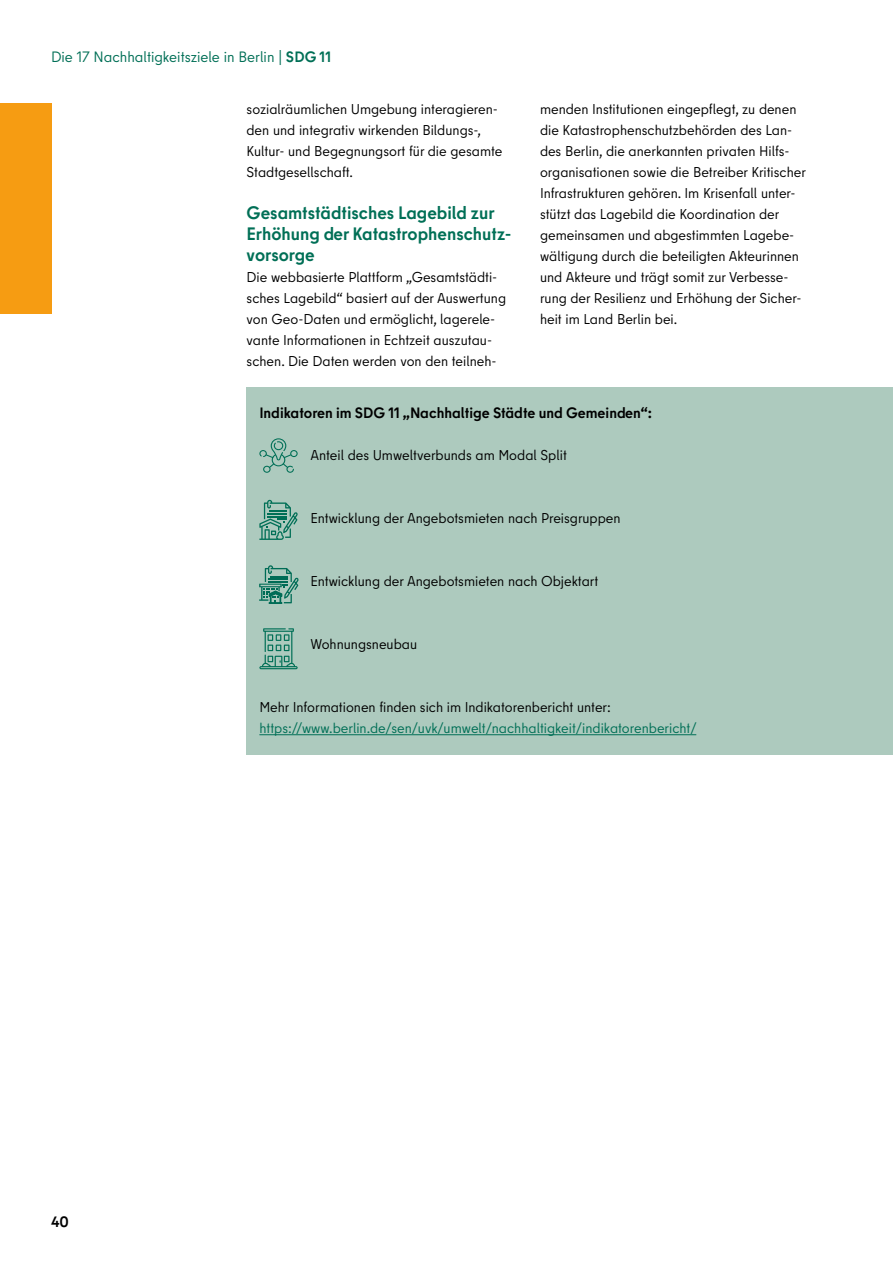
<style>
.page{position:relative;width:893px;height:1263px;background:#fff}
.page>*{position:absolute;margin:0;border:0;box-sizing:border-box;transform-origin:0 0}
._02_01_Innen_Übersch{font:700 18px/21px "Berlin Type";color:#006f56}
._02_01_Innen_Übersch-2{font:700 15px "Berlin Type";color:#000}
.t1{font:15px "Berlin Type";color:#006f56}
._02_03_Innen_Fließte{font:14.25px/21px "Berlin Type";color:#000}
.Indikatoren{font:14.25px "Berlin Type";color:#000}
.Indikatoren-2{font:14.25px "Berlin Type";color:#006f56}
.s1{font-weight:700}
</style>
<div class="page">
<div style="left:247px;top:387px;width:646px;height:367px;background:#adcabe"></div>
<hr style="left:259px;top:734px;width:437px;height:1px;background:#006f56">
<svg style="left:259px;top:500px;width:39px;height:40px"></svg>
<svg style="left:259px;top:628px;width:39px;height:41px"></svg>
<svg style="left:259px;top:438px;width:39px;height:35px"></svg>
<svg style="left:259px;top:565px;width:40px;height:39px"></svg>
<div style="left:0;top:103px;width:51px;height:211px;background:#f69c12"></div>
<p class="t1" style="left:51px;top:47px;width:282px">Die 17 Nachhaltigkeitsziele in Berlin | <span class="s1">SDG 11</span></p>
<p class="_02_03_Innen_Fließte" style="left:247px;top:98px;width:257px">sozialräumlichen Umgebung interagieren&shy;den und integrativ wirkenden Bildungs-, Kultur- und Begegnungsort für die gesamte Stadtgesellschaft.</p>
<p class="_02_01_Innen_Übersch" style="left:247px;top:202px;width:266px">Gesamtstädtisches Lagebild zur<br>Erhöhung der Katastrophenschutz&shy;vorsorge</p>
<p class="_02_03_Innen_Fließte" style="left:247px;top:266px;width:261px">Die webbasierte Plattform „Gesamtstädti&shy;sches Lagebild“ basiert auf der Auswertung von Geo-Daten und ermöglicht, lagerele&shy;vante Informationen in Echtzeit auszutau&shy;schen. Die Daten werden von den teilneh-</p>
<p class="_02_03_Innen_Fließte" style="left:540px;top:98px;width:267px">menden Institutionen eingepflegt, zu denen die Katastrophenschutzbehörden des Lan&shy;des Berlin, die anerkannten privaten Hilfs&shy;organisationen sowie die Betreiber Kritischer Infrastrukturen gehören. Im Krisenfall unter&shy;stützt das Lagebild die Koordination der gemeinsamen und abgestimmten Lagebe&shy;wältigung durch die beteiligten Akteurinnen und Akteure und trägt somit zur Verbesse&shy;rung der Resilienz und Erhöhung der Sicher&shy;heit im Land Berlin bei.</p>
<p class="_02_01_Innen_Übersch-2" style="left:259px;top:403px;width:394px">Indikatoren im SDG 11 „Nachhaltige Städte und Gemeinden“:</p>
<p class="Indikatoren" style="left:310px;top:446px;width:258px">Anteil des Umweltverbunds am Modal Split</p>
<p class="Indikatoren" style="left:310px;top:509px;width:312px">Entwicklung der Angebotsmieten nach Preisgruppen</p>
<p class="Indikatoren" style="left:310px;top:572px;width:289px">Entwicklung der Angebotsmieten nach Objektart</p>
<p class="Indikatoren" style="left:310px;top:635px;width:108px">Wohnungsneubau</p>
<p class="_02_01_Innen_Übersch-2" style="left:51px;top:1212px;width:19px">40</p>
<p class="Indikatoren" style="left:259px;top:698px;width:353px">Mehr Informationen finden sich im Indikatorenbericht unter:</p>
<p class="Indikatoren-2" style="left:259px;top:719px;width:439px">https://www.berlin.de/sen/uvk/umwelt/nachhaltigkeit/indikatorenbericht/</p>
</div>
